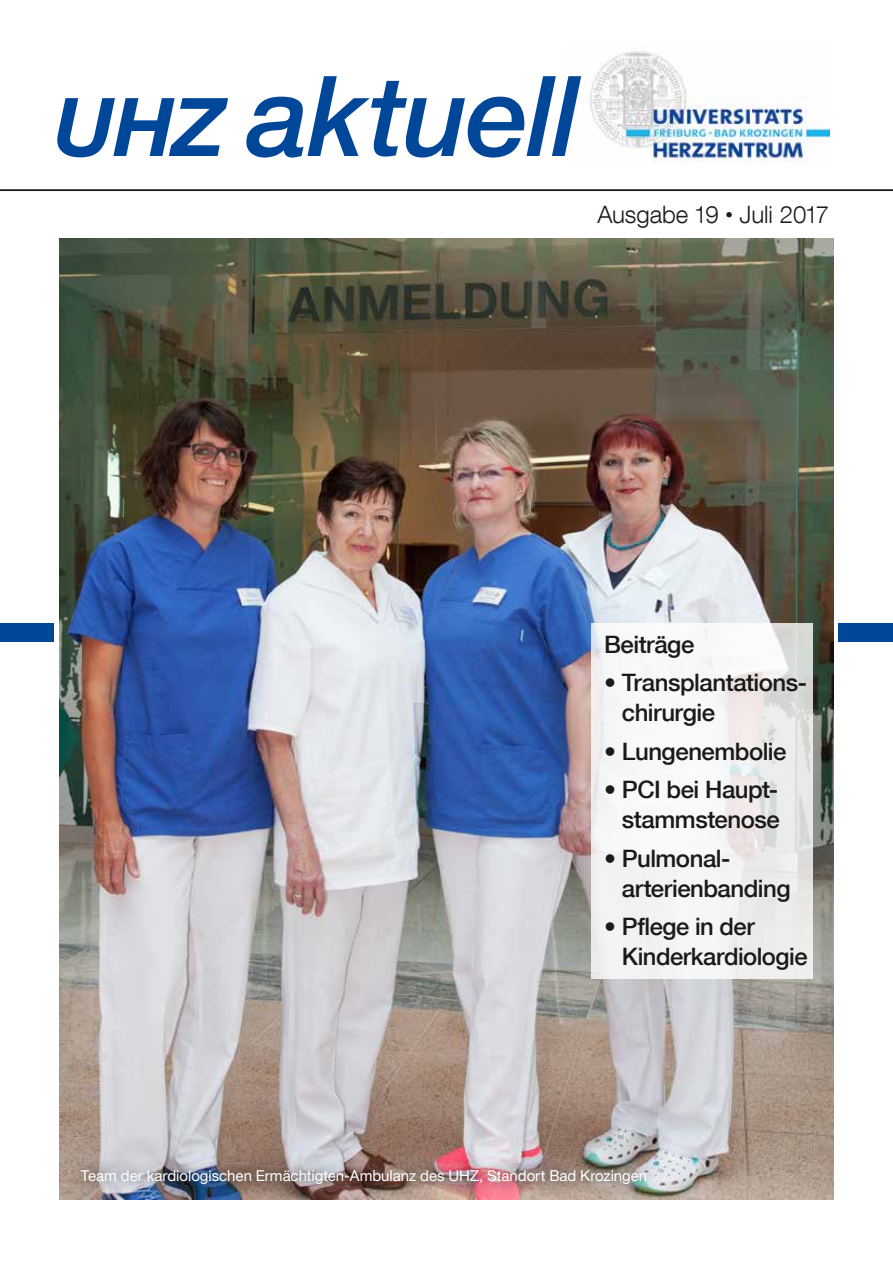
<style>
.page{position:relative;width:893px;height:1263px;background:#fff}
.page>*{position:absolute;margin:0;border:0;box-sizing:border-box;transform-origin:0 0}
.t1{font:italic 500 111.75px "Helvetica Neue LT Com";letter-spacing:-.01em;color:#004799}
.t2{font:500 24px/30px "Helvetica Neue LT Com";letter-spacing:-.02em;color:#1a1a18}
.t3{font:300 24px "Helvetica Neue LT Com";letter-spacing:-.005em;color:#1a1a18}
.t4{font:15px "Helvetica Neue LT Com";letter-spacing:-.005em;color:#fff}
.s1{font-weight:700;font-size:81px}
.s2{font-size:15px}
</style>
<div class="page">
<img style="left:60px;top:238px;width:773px;height:961px">
<div style="left:0;top:623px;width:54px;height:18px;background:#004799"></div>
<img style="left:590px;top:51px;width:239px;height:111px">
<hr style="left:0;top:189px;width:893px;height:2px;background:#1a1a18">
<div style="left:839px;top:623px;width:54px;height:18px;background:#004799"></div>
<img style="left:69px;top:1156px;width:591px;height:42px">
<svg style="left:591px;top:623px;width:221px;height:355px;fill:#f4f3f4"></svg>
<h1 class="t1" style="left:54px;top:49px;width:527px"><span class="s1">UHZ</span> aktuell</h1>
<p class="t3" style="left:597px;top:200px;width:233px">Ausgabe 19 <span class="s2">•</span> Juli 2017</p>
<p class="t3" style="left:570px;top:200px;width:203px">Ausgabe 1 <span class="s2">•</span> Januar</p>
<p class="t3" style="left:816px;top:200px;width:15px">3</p>
<p class="t2" style="left:604px;top:629px;width:92px">Beiträge</p>
<p class="t2" style="left:622px;top:667px;width:187px;text-indent:-18px">• Transplantations&shy;chirurgie</p>
<p class="t2" style="left:604px;top:736px;width:184px">• Lungenembolie</p>
<p class="t2" style="left:604px;top:774px;width:177px;text-align:right">• PCI bei Haupt&shy;stammstenose</p>
<p class="t2" style="left:622px;top:843px;width:170px;text-indent:-18px">• Pulmonal&shy;arterienbanding</p>
<p class="t2" style="left:622px;top:912px;width:187px;text-indent:-18px">• Pflege in der<br>Kinderkardiologie</p>
<p class="t4" style="left:81px;top:1166px;width:568px">Team der kardiologischen Ermächtigten-Ambulanz des UHZ, Standort Bad Krozingen</p>
</div>
